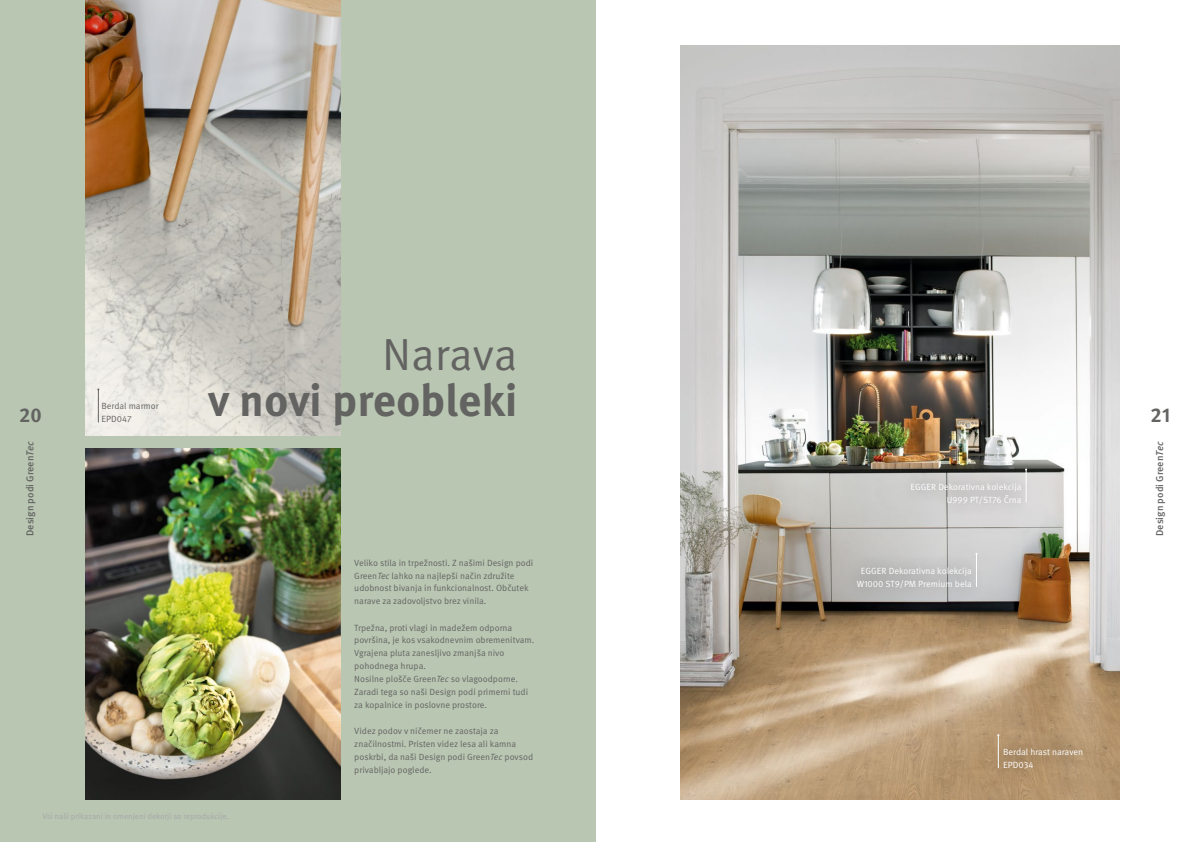
<style>
.page{position:relative;width:1191px;height:842px;background:#fff}
.page>*{position:absolute;margin:0;border:0;box-sizing:border-box;transform-origin:0 0}
.t1{font:700 45px "Meta Pro";letter-spacing:-.005em;color:#636362}
.t2{font:45px "Meta Pro";color:#636362}
.t3{font:700 20px "Meta Pro";color:#636362}
.t4{font:500 10px "Meta Pro";color:#636362}
.t5{font:9px/13px "Meta Pro";color:#636362}
.t6{font:9px/13px "Meta Pro";letter-spacing:-.005em;color:#fff}
.s1{font-style:italic}
</style>
<div class="page">
<div style="left:0;top:0;width:595px;height:842px;background:#b9c6b2"></div>
<img style="left:680px;top:45px;width:439px;height:754px">
<img style="left:85px;top:0;width:255px;height:435px">
<img style="left:85px;top:448px;width:255px;height:351px">
<hr style="left:98px;top:389px;width:1px;height:33px;background:#636362">
<div style="left:988px;top:735px;width:108px;height:48px;background:#000;opacity:.5"></div>
<hr style="left:998px;top:735px;width:1px;height:33px;background:#fff">
<div style="left:896px;top:468px;width:139px;height:50px;background:#000;opacity:.5"></div>
<hr style="left:1025px;top:469px;width:1px;height:33px;background:#fff">
<div style="left:842px;top:552px;width:144px;height:50px;background:#000;opacity:.5"></div>
<hr style="left:976px;top:554px;width:1px;height:33px;background:#fff">
<h1 class="t2" style="left:382px;top:328px;width:137px">Narava</h1>
<h1 class="t1" style="left:208px;top:365px;width:311px">v novi preobleki</h1>
<p class="t5" style="left:101px;top:400px;width:59px">Berdal marmor<br>EPD047</p>
<h2 class="t3" style="left:19px;top:400px;width:24px">20</h2>
<h2 class="t3" style="left:1150px;top:400px;width:21px">21</h2>
<p class="t4" style="left:24px;top:536px;width:96px;rotate:-90deg">Design podi Green<span class="s1">Tec</span></p>
<p class="t5" style="left:354px;top:556px;width:180px">Veliko stila in trpežnosti. Z našimi Design podi Green<span class="s1">Tec</span> lahko na najlepši način združite udobnost bivanja in funkcionalnost. Občutek narave za zadovoljstvo brez vinila.</p>
<p class="t5" style="left:354px;top:621px;width:182px">Trpežna, proti vlagi in madežem odporna površina, je kos vsakodnevnim obremenitvam.<br>Vgrajena pluta zanesljivo zmanjša nivo pohodnega hrupa.<br>Nosilne plošče Green<span class="s1">Tec</span> so vlagoodporne.<br>Zaradi tega so naši Design podi primerni tudi za kopalnice in poslovne prostore.</p>
<p class="t5" style="left:354px;top:725px;width:180px">Videz podov v ničemer ne zaostaja za značilnostmi. Pristen videz lesa ali kamna poskrbi, da naši Design podi Green<span class="s1">Tec</span> povsod privabljajo poglede.</p>
<p class="t6" style="left:910px;top:480px;width:112px;text-align:right">EGGER Dekorativna kolekcija<br>U999 PT/ST76 Črna</p>
<p class="t6" style="left:856px;top:564px;width:117px;text-align:center">EGGER Dekorativna kolekcija<br>W1000 ST9/PM Premium bela</p>
<p class="t6" style="left:1003px;top:746px;width:82px">Berdal hrast naraven<br>EPD034</p>
<p class="t4" style="left:1153px;top:536px;width:96px;rotate:-90deg">Design podi Green<span class="s1">Tec</span></p>
</div>
